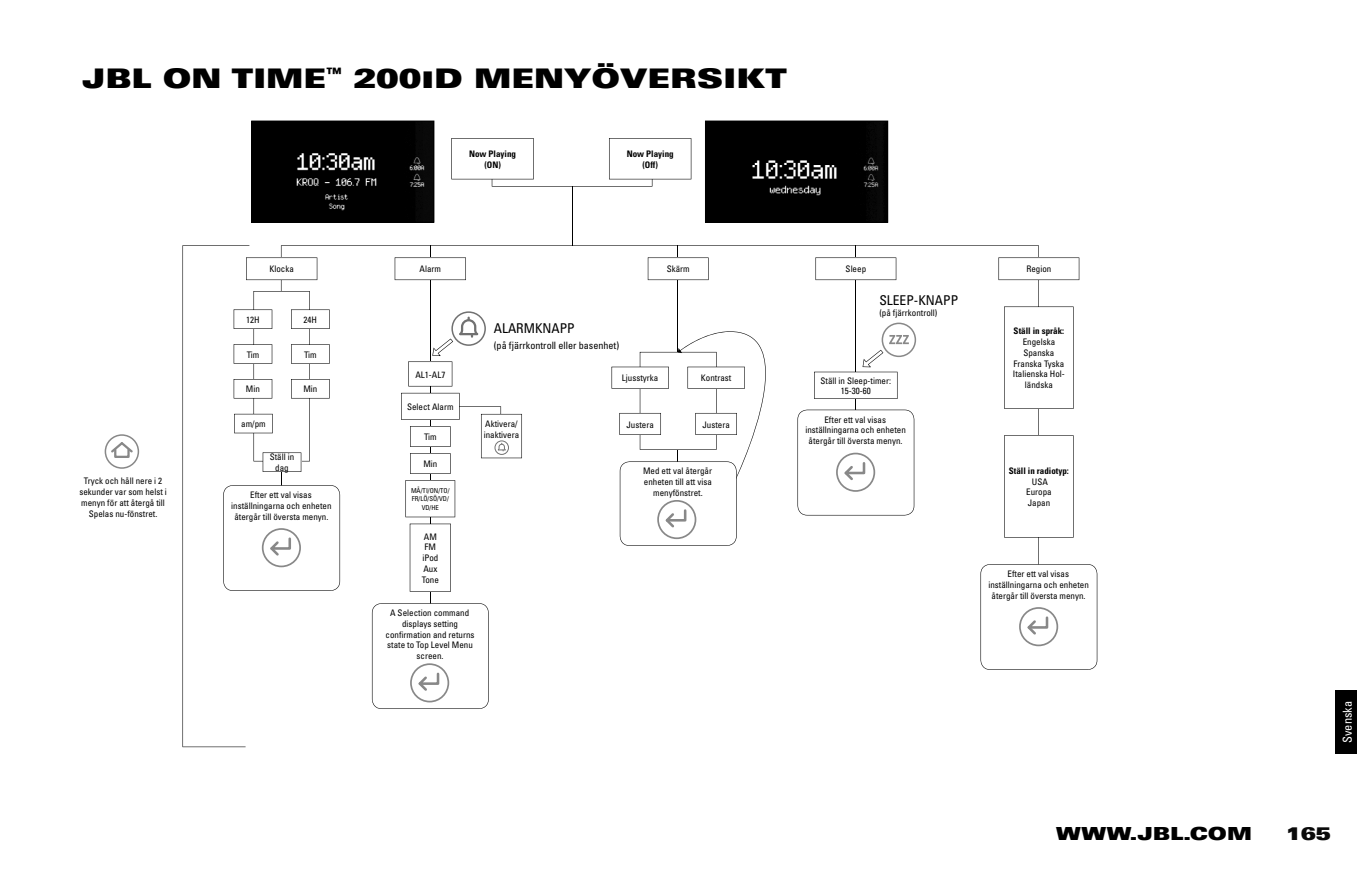
<style>
.page{position:relative;width:1357px;height:871px;background:#fff}
.page>*{position:absolute;margin:0;border:0;box-sizing:border-box;transform-origin:0 0}
.t1{font:900 expanded 27px "Univers";color:#000}
.t2{font:900 expanded 18px "Univers";color:#000}
.t3{font:900 expanded 18px "Univers";color:#0a0a0a}
.t4{font:condensed 13.5px "Univers";color:#000}
.t5{font:condensed 12.38px "Univers";color:#fff}
.t6{font:condensed 10.12px "Univers";color:#000}
.t7{font:condensed 9px/10.8px "Univers";color:#000;text-align:center}
.t8{font:700 condensed 9px/10.8px "Univers";color:#000;text-align:center}
.t9{font:condensed 6.75px/8.1px "Univers";color:#000;text-align:center}
.s1{font-size:22.95px}
.s2{color:#fff}
</style>
<div class="page">
<svg style="left:340px;top:245px;width:698px;height:345px"></svg>
<svg style="left:648px;top:257px;width:60px;height:23px"></svg>
<svg style="left:815px;top:257px;width:81px;height:23px"></svg>
<svg style="left:797px;top:409px;width:117px;height:106px"></svg>
<svg style="left:980px;top:564px;width:117px;height:106px"></svg>
<svg style="left:452px;top:312px;width:33px;height:33px"></svg>
<div style="left:451px;top:311px;width:35px;height:35px;border:2px solid #717171;border-radius:50%"></div>
<div style="left:105px;top:434px;width:34px;height:35px;border:2px solid #888;border-radius:50%"></div>
<svg style="left:109px;top:440px;width:26px;height:13px"></svg>
<div style="left:114px;top:448px;width:16px;height:10px;border:2px solid #888"></div>
<svg style="left:814px;top:350px;width:83px;height:49px"></svg>
<div style="left:882px;top:323px;width:33px;height:33px;background:#fff;border-radius:50%"></div>
<div style="left:881px;top:322px;width:35px;height:35px;border:2px solid #888;border-radius:50%"></div>
<svg style="left:889px;top:335px;width:20px;height:9px"></svg>
<hr style="left:430px;top:245px;width:1px;height:373px;background:#000">
<svg style="left:998px;top:257px;width:81px;height:23px"></svg>
<svg style="left:1004px;top:306px;width:69px;height:103px"></svg>
<svg style="left:1004px;top:435px;width:69px;height:102px"></svg>
<svg style="left:251px;top:120px;width:183px;height:103px;background:#0c0c0c"></svg>
<svg style="left:705px;top:120px;width:183px;height:103px;background:#0b0b0b"></svg>
<svg style="left:451px;top:138px;width:240px;height:48px"></svg>
<svg style="left:395px;top:257px;width:71px;height:23px"></svg>
<svg style="left:408px;top:317px;width:72px;height:69px"></svg>
<svg style="left:401px;top:393px;width:121px;height:81px"></svg>
<svg style="left:405px;top:480px;width:50px;height:37px"></svg>
<svg style="left:410px;top:523px;width:41px;height:68px"></svg>
<svg style="left:372px;top:603px;width:117px;height:106px"></svg>
<svg style="left:182px;top:245px;width:158px;height:502px"></svg>
<svg style="left:611px;top:331px;width:155px;height:215px"></svg>
<hr style="left:572px;top:186px;width:1px;height:59px;background:#000">
<div style="left:1335px;top:690px;width:21px;height:63px;background:#000"></div>
<h1 class="t1" style="left:82px;top:69px;width:706px">JBL ON TIME<sup>™</sup> 200<span class="s1">I</span>D MENYÖVERSIKT</h1>
<p class="t8" style="left:469px;top:149px;width:49px">Now Playing (ON)</p>
<p class="t8" style="left:626px;top:149px;width:49px">Now Playing (Off)</p>
<p class="t7" style="left:79px;top:476px;width:89px">Tryck och håll nere i 2 sekunder var som helst i menyn för att återgå till<br>Spelas nu-fönstret.</p>
<p class="t7" style="left:269px;top:264px;width:26px">Klocka</p>
<p class="t7" style="left:666px;top:264px;width:24px">Skärm</p>
<p class="t7" style="left:845px;top:264px;width:22px">Sleep</p>
<p class="t7" style="left:419px;top:264px;width:23px">Alarm</p>
<p class="t7" style="left:246px;top:315px;width:15px">12H</p>
<p class="t7" style="left:304px;top:315px;width:15px">24H</p>
<p class="t7" style="left:247px;top:350px;width:14px">Tim</p>
<p class="t7" style="left:304px;top:350px;width:14px">Tim</p>
<p class="t7" style="left:246px;top:384px;width:15px">Min</p>
<p class="t7" style="left:303px;top:384px;width:15px">Min</p>
<p class="t7" style="left:241px;top:419px;width:26px">am/pm</p>
<p class="t7" style="left:626px;top:420px;width:29px">Justera</p>
<p class="t7" style="left:702px;top:420px;width:29px">Justera</p>
<h3 class="t4" style="left:494px;top:323px;width:83px">ALARMKNAPP</h3>
<p class="t6" style="left:494px;top:341px;width:127px">(på fjärrkontroll eller basenhet)</p>
<p class="t7" style="left:415px;top:370px;width:31px">AL1-AL7</p>
<p class="t7" style="left:622px;top:373px;width:38px">Ljusstyrka</p>
<p class="t7" style="left:701px;top:373px;width:32px">Kontrast</p>
<p class="t7" style="left:407px;top:402px;width:48px">Select Alarm</p>
<p class="t7" style="left:424px;top:432px;width:14px">Tim</p>
<p class="t7" style="left:423px;top:459px;width:15px">Min</p>
<p class="t9" style="left:411px;top:487px;width:40px">MÅ/TI/ON/TO/<br>FR/LÖ/SÖ/VD/<br>VD/HE</p>
<p class="t7" style="left:422px;top:532px;width:19px">AM<br>FM iPod<br>Aux<br>Tone</p>
<p class="t7" style="left:385px;top:608px;width:90px">A Selection command displays setting confirmation and returns state to Top Level Menu screen.</p>
<p class="t7" style="left:484px;top:419px;width:37px;text-align:left">Aktivera/ inaktivera</p>
<p class="t7" style="left:270px;top:452px;width:26px">Ställ in dag</p>
<p class="t7" style="left:643px;top:466px;width:70px">Med ett val återgår enheten till att visa menyfönstret.</p>
<p class="t7" style="left:231px;top:490px;width:102px">Efter ett val visas inställningarna och enheten återgår till översta menyn.</p>
<h3 class="t4" style="left:879px;top:295px;width:80px">SLEEP-KNAPP</h3>
<p class="t7" style="left:879px;top:308px;width:59px">(på fjärrkontroll)</p>
<p class="t7" style="left:820px;top:376px;width:72px">Ställ in Sleep-timer:<br>15-30-60</p>
<p class="t7" style="left:805px;top:414px;width:102px">Efter ett val visas inställningarna och enheten återgår till översta menyn.</p>
<p class="t7" style="left:1026px;top:264px;width:27px">Region</p>
<p class="t8" style="left:1013px;top:326px;width:52px">Ställ in språk:</p>
<p class="t7" style="left:1013px;top:337px;width:53px">Engelska<br>Spanska<br>Franska Tyska<br>Italienska Hol&shy;ländska</p>
<p class="t8" style="left:1009px;top:466px;width:62px">Ställ in radiotyp:</p>
<p class="t7" style="left:1026px;top:477px;width:27px">USA<br>Europa<br>Japan</p>
<p class="t7" style="left:988px;top:569px;width:102px">Efter ett val visas inställningarna och enheten återgår till översta menyn.</p>
<h2 class="t2" style="left:1056px;top:827px;width:198px">WWW.JBL.COM</h2>
<h3 class="t5" style="left:1342px;top:743px;width:43px;rotate:-90deg">Svenska</h3>
<h2 class="t3" style="left:1285px;top:827px;width:47px"><span class="s2">1</span>65</h2>
</div>
